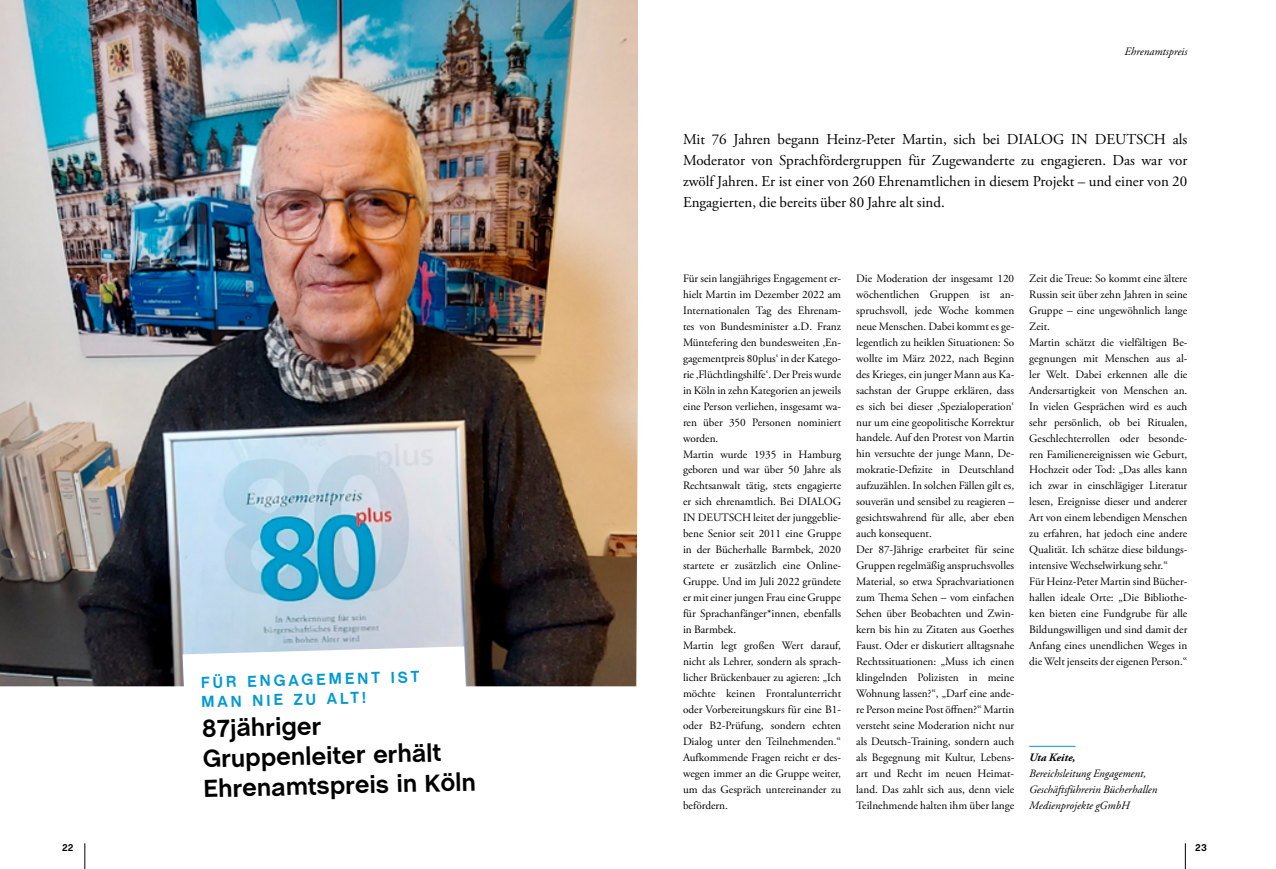
<style>
.page{position:relative;width:1276px;height:869px;background:#fff}
.page>*{position:absolute;margin:0;border:0;box-sizing:border-box;transform-origin:0 0}
.t1{font:700 25px/29.6px "Chalet";color:#000}
.t2{font:700 16.25px/19.2px "Chalet";color:#0099d4}
.t3{font:15px/21.2px "Adobe Garamond Pro";color:#000;text-align:justify}
.t4{font:11.25px/16px "Adobe Garamond Pro";color:#000}
.t5{font:italic 11.25px/16px "Adobe Garamond Pro";color:#000}
.t6{font:italic 700 11.25px "Adobe Garamond Pro";color:#000}
.t7{font:700 10px "Chalet";color:#000}
</style>
<div class="page">
<img style="left:0;top:0;width:638px;height:686px">
<svg style="left:183px;top:646px;width:288px;height:41px"></svg>
<hr style="left:1029px;top:745px;width:46px;height:1px;background:#0099d4">
<svg style="left:1185px;top:843px;width:1px;height:25px"></svg>
<svg style="left:84px;top:843px;width:1px;height:25px"></svg>
<p class="t5" style="left:1124px;top:44px;width:64px">Ehrenamtspreis</p>
<h2 class="t2" style="left:200px;top:674px;width:220px;rotate:-2deg">FÜR ENGAGEMENT IST<br>MAN NIE ZU ALT!</h2>
<h1 class="t1" style="left:202px;top:714px;width:274px;rotate:-1deg">87jähriger<br>Gruppenleiter erhält<br>Ehrenamtspreis in Köln</h1>
<p class="t3" style="left:683px;top:129px;width:506px">Mit 76 Jahren begann Heinz-Peter Martin, sich bei DIALOG IN DEUTSCH als Moderator von Sprachfördergruppen für Zugewanderte zu engagieren. Das war vor zwölf Jahren. Er ist einer von 260 Ehrenamtlichen in diesem Projekt – und einer von 20<br>Engagierten, die bereits über 80 Jahre alt sind.</p>
<p class="t4" style="left:683px;top:271px;width:160px">Für sein langjähriges Engagement er&shy;hielt Martin im Dezember 2022 am<br>Internationalen Tag des Ehrenam&shy;tes von Bundesminister a.D. Franz<br>Müntefering den bundesweiten ‚En&shy;gagementpreis 80plus‘ in der Katego&shy;rie ‚Flüchtlingshilfe‘. Der Preis wurde in Köln in zehn Kategorien an jeweils eine Person verliehen, insgesamt wa&shy;ren über 350 Personen nominiert worden.<br>Martin wurde 1935 in Hamburg geboren und war über 50 Jahre als<br>Rechtsanwalt tätig, stets engagierte er sich ehrenamtlich. Bei DIALOG<br>IN DEUTSCH leitet der junggeblie&shy;bene Senior seit 2011 eine Gruppe in der Bücherhalle Barmbek, 2020 startete er zusätzlich eine Online-<br>Gruppe. Und im Juli 2022 gründete er mit einer jungen Frau eine Gruppe für Sprachanfänger*innen, ebenfalls in Barmbek.<br>Martin legt großen Wert darauf, nicht als Lehrer, sondern als sprach&shy;licher Brückenbauer zu agieren: „Ich möchte keinen Frontalunterricht oder Vorbereitungskurs für eine B1- oder B2-Prüfung, sondern echten<br>Dialog unter den Teilnehmenden.“<br>Aufkommende Fragen reicht er des&shy;wegen immer an die Gruppe weiter, um das Gespräch untereinander zu befördern.</p>
<p class="t4" style="left:856px;top:270px;width:160px">Die Moderation der insgesamt 120 wöchentlichen Gruppen ist an&shy;spruchsvoll, jede Woche kommen neue Menschen. Dabei kommt es ge&shy;legentlich zu heiklen Situationen: So wollte im März 2022, nach Beginn des Krieges, ein junger Mann aus Ka&shy;sachstan der Gruppe erklären, dass es sich bei dieser ‚Spezialoperation‘ nur um eine geopolitische Korrektur handele. Auf den Protest von Martin hin versuchte der junge Mann, De&shy;mokratie-Defizite in Deutschland aufzuzählen. In solchen Fällen gilt es, souverän und sensibel zu reagieren – gesichtswahrend für alle, aber eben auch konsequent.<br>Der 87-Jährige erarbeitet für seine Gruppen regelmäßig anspruchsvolles Material, so etwa Sprachvariationen zum Thema Sehen – vom einfachen Sehen über Beobachten und Zwin&shy;kern bis hin zu Zitaten aus Goethes Faust. Oder er diskutiert alltagsnahe Rechtssituationen: „Muss ich einen klingelnden Polizisten in meine Wohnung lassen?“, „Darf eine ande&shy;re Person meine Post öffnen?“ Martin versteht seine Moderation nicht nur als Deutsch-Training, sondern auch als Begegnung mit Kultur, Lebens&shy;art und Recht im neuen Heimat&shy;land. Das zahlt sich aus, denn viele Teilnehmende halten ihm über lange</p>
<p class="t4" style="left:1029px;top:271px;width:160px">Zeit die Treue: So kommt eine ältere Russin seit über zehn Jahren in seine Gruppe – eine ungewöhnlich lange Zeit.<br>Martin schätzt die vielfältigen Be&shy;gegnungen mit Menschen aus al&shy;ler Welt. Dabei erkennen alle die Andersartigkeit von Menschen an.<br>In vielen Gesprächen wird es auch sehr persönlich, ob bei Ritualen, Geschlechterrollen oder besonde&shy;ren Familienereignissen wie Geburt, Hochzeit oder Tod: „Das alles kann ich zwar in einschlägiger Literatur lesen, Ereignisse dieser und anderer Art von einem lebendigen Menschen zu erfahren, hat jedoch eine andere Qualität. Ich schätze diese bildungs&shy;intensive Wechselwirkung sehr.“<br>Für Heinz-Peter Martin sind Bücher&shy;hallen ideale Orte: „Die Bibliothe&shy;ken bieten eine Fundgrube für alle Bildungswilligen und sind damit der Anfang eines unendlichen Weges in die Welt jenseits der eigenen Person.“</p>
<p class="t6" style="left:1029px;top:750px;width:48px">Uta Keite,</p>
<p class="t5" style="left:1029px;top:765px;width:130px">Bereichsleitung Engagement,<br>Geschäftsführerin Bücherhallen<br>Medienprojekte gGmbH</p>
<p class="t7" style="left:62px;top:841px;width:13px">22</p>
<p class="t7" style="left:1195px;top:841px;width:13px">23</p>
</div>
